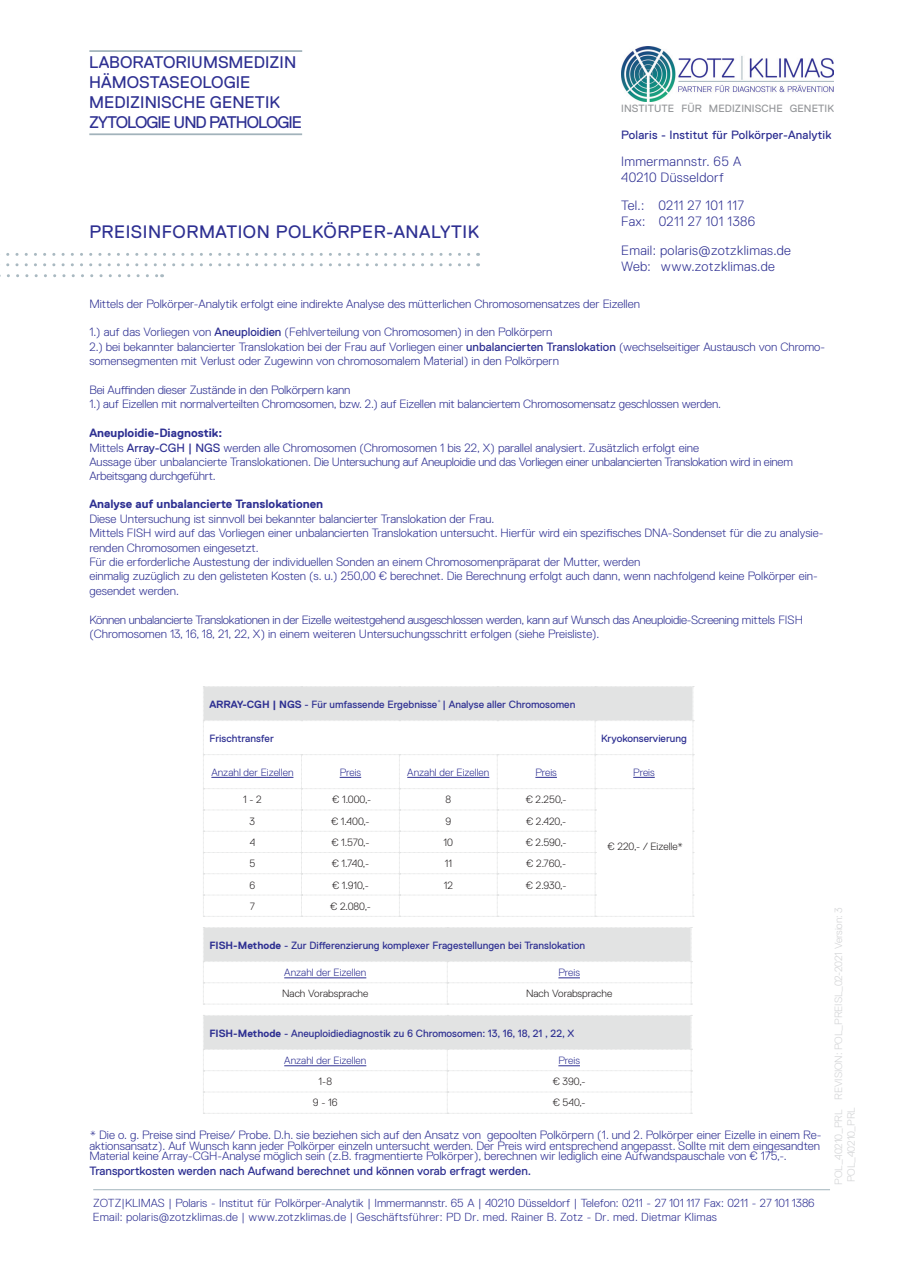
<style>
.page{position:relative;width:902px;height:1272px;background:#fff}
.page>*{position:absolute;margin:0;border:0;box-sizing:border-box;transform-origin:0 0}
.t1{font:18px "Replica Std";letter-spacing:.03em;color:#2e3092}
.t2{font:16.8px/20.2px "Replica Std";color:#2e3092}
.t3{font:300 13.5px/16.2px "Replica Std";letter-spacing:.025em;color:#2e3092}
.t4{font:300 12px/14.4px "Replica Std";color:#2e3092}
.t5{font:300 12px/14.4px "Replica Std";letter-spacing:-.02em;color:#2e3092}
.t6{font:12px "Replica Std";color:#2e3092}
.t7{font:700 12px "Replica Std";color:#2e3092}
.t8{font:300 11.7px/14px "Replica Std";color:#2e3092}
.t9{font:10.5px "Replica Std";color:#2e3092}
.t10{font:300 10.5px "Replica Std";color:#231f20}
.t11{font:300 10.5px "Replica Std";color:#2e3092}
.t12{font:300 10.5px/12.6px "Replica Std";letter-spacing:-.01em;color:#d1d2d4}
.t13{font:10.5px "Replica Std";letter-spacing:.01em;color:#939598}
.s1{font-weight:400}
.s2{font-weight:700}
</style>
<div class="page">
<svg style="left:203px;top:686px;width:491px;height:231px"></svg>
<svg style="left:203px;top:927px;width:489px;height:77px"></svg>
<svg style="left:203px;top:1015px;width:489px;height:98px"></svg>
<hr style="left:93px;top:1189px;width:736px;height:1px;background:#a3b4bc">
<hr style="left:89px;top:50px;width:213px;height:2px;background:#a2b3bb">
<hr style="left:89px;top:133px;width:213px;height:2px;background:#a2b3bb">
<svg style="left:0;top:274px;width:162px;height:3px"></svg>
<svg style="left:6px;top:263px;width:472px;height:3px"></svg>
<svg style="left:6px;top:253px;width:472px;height:3px"></svg>
<img style="left:621px;top:47px;width:212px;height:54px">
<h2 class="t2" style="left:89px;top:52px;width:214px">LABORATORIUMSMEDIZIN<br>HÄMOSTASEOLOGIE<br>MEDIZINISCHE GENETIK<br>ZYTOLOGIE UND PATHOLOGIE</h2>
<h1 class="t1" style="left:89px;top:222px;width:391px">PREISINFORMATION POLKÖRPER-ANALYTIK</h1>
<p class="t13" style="left:621px;top:103px;width:214px">INSTITUTE FÜR MEDIZINISCHE GENETIK</p>
<p class="t6" style="left:621px;top:128px;width:212px">Polaris - Institut für Polkörper-Analytik</p>
<p class="t3" style="left:621px;top:153px;width:122px">Immermannstr. 65 A<br>40210 Düsseldorf</p>
<p class="t3" style="left:621px;top:197px;width:135px">Tel.: 0211 27 101 117<br>Fax: 0211 27 101 1386</p>
<p class="t3" style="left:621px;top:242px;width:171px">Email: polaris@zotzklimas.de<br>Web: www.zotzklimas.de</p>
<p class="t4" style="left:89px;top:296px;width:552px">Mittels der Polkörper-Analytik erfolgt eine indirekte Analyse des mütterlichen Chromosomensatzes der Eizellen</p>
<p class="t4" style="left:89px;top:325px;width:737px">1.) auf das Vorliegen von <span class="s1">Aneuploidien</span> (Fehlverteilung von Chromosomen) in den Polkörpern<br>2.) bei bekannter balancierter Translokation bei der Frau auf Vorliegen einer <span class="s1">unbalancierten Translokation</span> (wechselseitiger Austausch von Chromo&shy;somensegmenten mit Verlust oder Zugewinn von chromosomalem Material) in den Polkörpern</p>
<p class="t4" style="left:89px;top:382px;width:633px">Bei Auffinden dieser Zustände in den Polkörpern kann<br>1.) auf Eizellen mit normalverteilten Chromosomen, bzw. 2.) auf Eizellen mit balanciertem Chromosomensatz geschlossen werden.</p>
<p class="t5" style="left:89px;top:426px;width:705px"><span class="s2">Aneuploidie-Diagnostik:<br></span>Mittels <span class="s1">Array-CGH | NGS</span> werden alle Chromosomen (Chromosomen 1 bis 22, X) parallel analysiert. Zusätzlich erfolgt eine<br>Aussage über unbalancierte Translokationen. Die Untersuchung auf Aneuploidie und das Vorliegen einer unbalancierten Translokation wird in einem Arbeitsgang durchgeführt.</p>
<p class="t7" style="left:89px;top:497px;width:235px">Analyse auf unbalancierte Translokationen</p>
<p class="t4" style="left:89px;top:511px;width:735px">Diese Untersuchung ist sinnvoll bei bekannter balancierter Translokation der Frau.<br>Mittels FISH wird auf das Vorliegen einer unbalancierten Translokation untersucht. Hierfür wird ein spezifisches DNA-Sondenset für die zu analysie&shy;renden Chromosomen eingesetzt.<br>Für die erforderliche Austestung der individuellen Sonden an einem Chromosomenpräparat der Mutter, werden<br>einmalig zuzüglich zu den gelisteten Kosten (s. u.) 250,00 € berechnet. Die Berechnung erfolgt auch dann, wenn nachfolgend keine Polkörper ein&shy;gesendet werden.</p>
<p class="t5" style="left:89px;top:612px;width:715px">Können unbalancierte Translokationen in der Eizelle weitestgehend ausgeschlossen werden, kann auf Wunsch das Aneuploidie-Screening mittels FISH (Chromosomen 13, 16, 18, 21, 22, X) in einem weiteren Untersuchungsschritt erfolgen (siehe Preisliste).</p>
<p class="t9" style="left:209px;top:698px;width:367px"><span class="s2">ARRAY-CGH | NGS</span> - Für umfassende Ergebnisse<sup>*</sup> | Analyse aller Chromosomen</p>
<p class="t9" style="left:209px;top:732px;width:66px">Frischtransfer</p>
<p class="t9" style="left:601px;top:732px;width:87px">Kryokonservierung</p>
<p class="t11" style="left:211px;top:766px;width:84px">Anzahl der Eizellen</p>
<p class="t11" style="left:339px;top:766px;width:23px">Preis</p>
<p class="t11" style="left:407px;top:766px;width:84px">Anzahl der Eizellen</p>
<p class="t11" style="left:535px;top:766px;width:23px">Preis</p>
<p class="t11" style="left:633px;top:766px;width:23px">Preis</p>
<p class="t10" style="left:243px;top:794px;width:20px">1 - 2</p>
<p class="t10" style="left:332px;top:794px;width:40px">€ 1.000,-</p>
<p class="t10" style="left:445px;top:794px;width:7px">8</p>
<p class="t10" style="left:525px;top:794px;width:42px">€ 2.250,-</p>
<p class="t10" style="left:607px;top:840px;width:77px">€ 220,- / Eizelle*</p>
<p class="t10" style="left:250px;top:815px;width:7px">3</p>
<p class="t10" style="left:331px;top:815px;width:40px">€ 1.400,-</p>
<p class="t10" style="left:445px;top:815px;width:7px">9</p>
<p class="t10" style="left:526px;top:815px;width:42px">€ 2.420,-</p>
<p class="t10" style="left:250px;top:836px;width:7px">4</p>
<p class="t10" style="left:331px;top:836px;width:40px">€ 1.570,-</p>
<p class="t10" style="left:443px;top:836px;width:11px">10</p>
<p class="t10" style="left:525px;top:836px;width:42px">€ 2.590,-</p>
<p class="t10" style="left:249px;top:857px;width:7px">5</p>
<p class="t10" style="left:332px;top:857px;width:39px">€ 1.740,-</p>
<p class="t10" style="left:444px;top:857px;width:9px">11</p>
<p class="t10" style="left:526px;top:857px;width:41px">€ 2.760,-</p>
<p class="t10" style="left:249px;top:879px;width:7px">6</p>
<p class="t10" style="left:332px;top:879px;width:38px">€ 1.910,-</p>
<p class="t10" style="left:443px;top:879px;width:11px">12</p>
<p class="t10" style="left:526px;top:879px;width:42px">€ 2.930,-</p>
<p class="t10" style="left:250px;top:900px;width:7px">7</p>
<p class="t10" style="left:330px;top:900px;width:42px">€ 2.080,-</p>
<p class="t9" style="left:209px;top:939px;width:377px"><span class="s2">FISH-Methode</span> - Zur Differenzierung komplexer Fragestellungen bei Translokation</p>
<p class="t11" style="left:284px;top:966px;width:84px">Anzahl der Eizellen</p>
<p class="t11" style="left:558px;top:966px;width:23px">Preis</p>
<p class="t10" style="left:282px;top:987px;width:88px">Nach Vorabsprache</p>
<p class="t10" style="left:526px;top:987px;width:88px">Nach Vorabsprache</p>
<p class="t9" style="left:209px;top:1027px;width:366px"><span class="s2">FISH-Methode</span> - Aneuploidiediagnostik zu 6 Chromosomen: 13, 16, 18, 21 , 22, X</p>
<p class="t11" style="left:284px;top:1054px;width:84px">Anzahl der Eizellen</p>
<p class="t11" style="left:558px;top:1054px;width:23px">Preis</p>
<p class="t10" style="left:318px;top:1075px;width:15px">1-8</p>
<p class="t10" style="left:552px;top:1075px;width:34px">€ 390,-</p>
<p class="t10" style="left:313px;top:1096px;width:26px">9 - 16</p>
<p class="t10" style="left:552px;top:1096px;width:34px">€ 540,-</p>
<p class="t4" style="left:89px;top:1130px;width:733px;line-height:10.5px;text-align:justify">* Die o. g. Preise sind Preise/ Probe. D.h. sie beziehen sich auf den Ansatz von gepoolten Polkörpern (1. und 2. Polkörper einer Eizelle in einem Re&shy;aktionsansatz). Auf Wunsch kann jeder Polkörper einzeln untersucht werden. Der Preis wird entsprechend angepasst. Sollte mit dem eingesandten Material keine Array-CGH-Analyse möglich sein (z.B. fragmentierte Polkörper), berechnen wir lediglich eine Aufwandspauschale von € 175,-.</p>
<p class="t6" style="left:89px;top:1163px;width:443px">Transportkosten werden nach Aufwand berechnet und können vorab erfragt werden.</p>
<p class="t8" style="left:93px;top:1195px;width:723px">ZOTZ|KLIMAS | Polaris - Institut für Polkörper-Analytik | Immermannstr. 65 A | 40210 Düsseldorf | Telefon: 0211 - 27 101 117 Fax: 0211 - 27 101 1386<br>Email: polaris@zotzklimas.de | www.zotzklimas.de | Geschäftsführer: PD Dr. med. Rainer B. Zotz - Dr. med. Dietmar Klimas</p>
<p class="t12" style="left:832px;top:1184px;width:279px;rotate:-90deg">POL_40210_PRL REVISION: POL_PREISL_02-2021 Version: 3<br>POL_40210_PRL</p>
</div>
